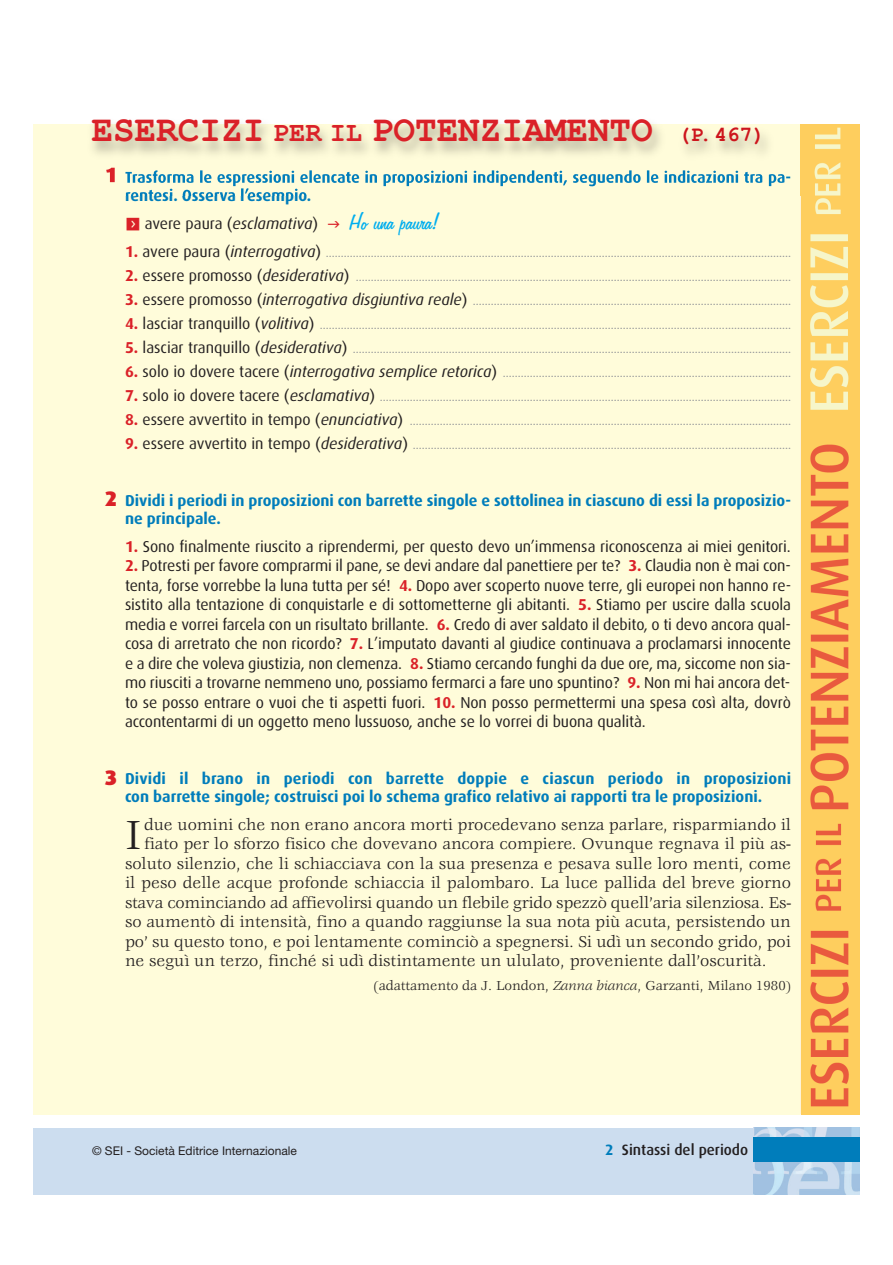
<style>
.page{position:relative;width:893px;height:1265px;background:#fff}
.page>*{position:absolute;margin:0;border:0;box-sizing:border-box;transform-origin:0 0}
.t1{font:44.7px "Veljovic";color:#231f20}
.t2{font:700 36px "Courier";color:#da2128}
.t3{font:900 21px "Dax";color:#da2128}
.t4{font:17.25px "Veljovic";color:#231f20}
.t5{font:15.75px/19.5px "Dax";letter-spacing:-.005em;color:#231f20;text-align:justify}
.t6{font:700 15.75px/18px "Dax";color:#007dbb}
.t7{font:500 15px "Dax";color:#231f20}
.t8{font:14.25px "Veljovic";color:#231f20}
.t9{font:12px "Dax";color:#939598}
.t10{font:12px "Helvetica Neue";color:#231f20}
.s1{font-size:27px}
.s2{font-size:21px;color:#cd151d}
.s3{font-family:"Button Bonus Square Negative";font-weight:400;color:#da2128}
.s4{font-weight:400;color:#231f20}
.s5{font-weight:400;font-style:italic;color:#231f20}
.s6{font-family:"Freehand 575 BT Regular B";font-weight:400;font-size:25.5px;color:#00aeef}
.s7{font-weight:700;font-size:15.75px;color:#da2128}
.s8{font-size:15.75px;color:#231f20}
.s9{font-style:italic;font-size:15.75px;color:#231f20}
.s10{font-weight:700;color:#da2128}
.s11{font-style:italic}
.s12{font-weight:700;color:#007dbb}
</style>
<div class="page">
<div style="left:34px;top:1127px;width:757px;height:67px;background:#ccddef"></div>
<div style="left:34px;top:124px;width:825px;height:990px;background:#fffcda"></div>
<img style="left:801px;top:196px;width:58px;height:918px">
<img style="left:813px;top:124px;width:46px;height:72px">
<img style="left:93px;top:123px;width:720px;height:73px">
<img style="left:125px;top:170px;width:136px;height:16px">
<img style="left:126px;top:188px;width:129px;height:8px">
<img style="left:106px;top:168px;width:9px;height:14px">
<img style="left:753px;top:1127px;width:106px;height:67px">
<div style="left:753px;top:1137px;width:106px;height:24px;background:#007dbb"></div>
<h2 class="t2" style="left:91px;top:108px;width:675px">ESERCIZI <span class="s1">PER IL</span> POTENZIAMENTO <span class="s2">(P. 467)</span></h2>
<h3 class="t6" style="left:125px;top:182px;width:316px;line-height:28px">rentesi. Osserva l’esempio.<br><span class="s3">f</span> <span class="s4">avere paura (</span><span class="s5">esclamativa</span><span class="s4">)</span> <span class="s6">Ho una paura!</span></h3>
<p class="t9" style="left:125px;top:248px;width:667px"><span class="s7">1.</span> <span class="s8">avere paura (</span><span class="s9">interrogativa</span><span class="s8">)</span> ...........................................................................................................................................................</p>
<p class="t9" style="left:125px;top:272px;width:667px"><span class="s7">2.</span> <span class="s8">essere promosso (</span><span class="s9">desiderativa</span><span class="s8">)</span> .................................................................................................................................................</p>
<p class="t9" style="left:125px;top:296px;width:667px"><span class="s7">3.</span> <span class="s8">essere promosso (</span><span class="s9">interrogativa disgiuntiva reale</span><span class="s8">)</span> ..........................................................................................................</p>
<p class="t9" style="left:125px;top:320px;width:667px"><span class="s7">4.</span> <span class="s8">lasciar tranquillo (</span><span class="s9">volitiva</span><span class="s8">)</span> .............................................................................................................................................................</p>
<p class="t9" style="left:125px;top:344px;width:667px"><span class="s7">5.</span> <span class="s8">lasciar tranquillo (</span><span class="s9">desiderativa</span><span class="s8">)</span> ..................................................................................................................................................</p>
<p class="t9" style="left:125px;top:368px;width:667px"><span class="s7">6.</span> <span class="s8">solo io dovere tacere (</span><span class="s9">interrogativa semplice retorica</span><span class="s8">)</span> ................................................................................................</p>
<p class="t9" style="left:125px;top:392px;width:667px"><span class="s7">7.</span> <span class="s8">solo io dovere tacere (</span><span class="s9">esclamativa</span><span class="s8">)</span> .........................................................................................................................................</p>
<p class="t9" style="left:125px;top:416px;width:667px"><span class="s7">8.</span> <span class="s8">essere avvertito in tempo (</span><span class="s9">enunciativa</span><span class="s8">)</span> ...............................................................................................................................</p>
<p class="t9" style="left:125px;top:440px;width:667px"><span class="s7">9.</span> <span class="s8">essere avvertito in tempo (</span><span class="s9">desiderativa</span><span class="s8">)</span> ..............................................................................................................................</p>
<h3 class="t3" style="left:105px;top:489px;width:14px">2</h3>
<h3 class="t6" style="left:125px;top:492px;width:667px">Dividi i periodi in proposizioni con barrette singole e sottolinea in ciascuno di essi la proposizio&shy;ne principale.</h3>
<h3 class="t5" style="left:125px;top:537px;width:667px"><span class="s10">1.</span> Sono finalmente riuscito a riprendermi, per questo devo un’immensa riconoscenza ai miei genitori.</h3>
<p class="t5" style="left:125px;top:557px;width:667px"><span class="s10">2.</span> Potresti per favore comprarmi il pane, se devi andare dal panettiere per te? <span class="s10">3.</span> Claudia non è mai con&shy;tenta, forse vorrebbe la luna tutta per sé! <span class="s10">4.</span> Dopo aver scoperto nuove terre, gli europei non hanno re&shy;sistito alla tentazione di conquistarle e di sottometterne gli abitanti. <span class="s10">5.</span> Stiamo per uscire dalla scuola media e vorrei farcela con un risultato brillante. <span class="s10">6.</span> Credo di aver saldato il debito, o ti devo ancora qual&shy;cosa di arretrato che non ricordo? <span class="s10">7.</span> L’imputato davanti al giudice continuava a proclamarsi innocente e a dire che voleva giustizia, non clemenza. <span class="s10">8.</span> Stiamo cercando funghi da due ore, ma, siccome non sia&shy;mo riusciti a trovarne nemmeno uno, possiamo fermarci a fare uno spuntino? <span class="s10">9.</span> Non mi hai ancora det&shy;to se posso entrare o vuoi che ti aspetti fuori. <span class="s10">10.</span> Non posso permettermi una spesa così alta, dovrò accontentarmi di un oggetto meno lussuoso, anche se lo vorrei di buona qualità.</p>
<h3 class="t3" style="left:105px;top:768px;width:14px">3</h3>
<h3 class="t6" style="left:125px;top:770px;width:667px">Dividi il brano in periodi con barrette doppie e ciascun periodo in proposizioni con barrette singole; costruisci poi lo schema grafico relativo ai rapporti tra le proposizioni.</h3>
<h1 class="t1" style="left:125px;top:817px;width:18px">I</h1>
<h3 class="t4" style="left:144px;top:817px;width:648px">due uomini che non erano ancora morti procedevano senza parlare, risparmiando il</h3>
<h3 class="t4" style="left:144px;top:837px;width:648px">fiato per lo sforzo fisico che dovevano ancora compiere. Ovunque regnava il più as-</h3>
<h3 class="t4" style="left:125px;top:856px;width:667px">soluto silenzio, che li schiacciava con la sua presenza e pesava sulle loro menti, come</h3>
<h3 class="t4" style="left:125px;top:876px;width:667px">il peso delle acque profonde schiaccia il palombaro. La luce pallida del breve giorno</h3>
<h3 class="t4" style="left:125px;top:895px;width:667px">stava cominciando ad affievolirsi quando un flebile grido spezzò quell’aria silenziosa. Es-</h3>
<h3 class="t4" style="left:125px;top:915px;width:667px">so aumentò di intensità, fino a quando raggiunse la sua nota più acuta, persistendo un</h3>
<h3 class="t4" style="left:125px;top:934px;width:667px">po’ su questo tono, e poi lentamente cominciò a spegnersi. Si udì un secondo grido, poi</h3>
<h3 class="t4" style="left:125px;top:954px;width:643px">ne seguì un terzo, finché si udì distintamente un ululato, proveniente dall’oscurità.</h3>
<p class="t8" style="left:373px;top:980px;width:419px">(adattamento da J. London, <span class="s11">Zanna bianca</span>, Garzanti, Milano 1980)</p>
<p class="t10" style="left:92px;top:1146px;width:206px">© SEI - Società Editrice Internazionale</p>
<p class="t7" style="left:605px;top:1143px;width:144px"><span class="s12">2</span> Sintassi del periodo</p>
</div>
